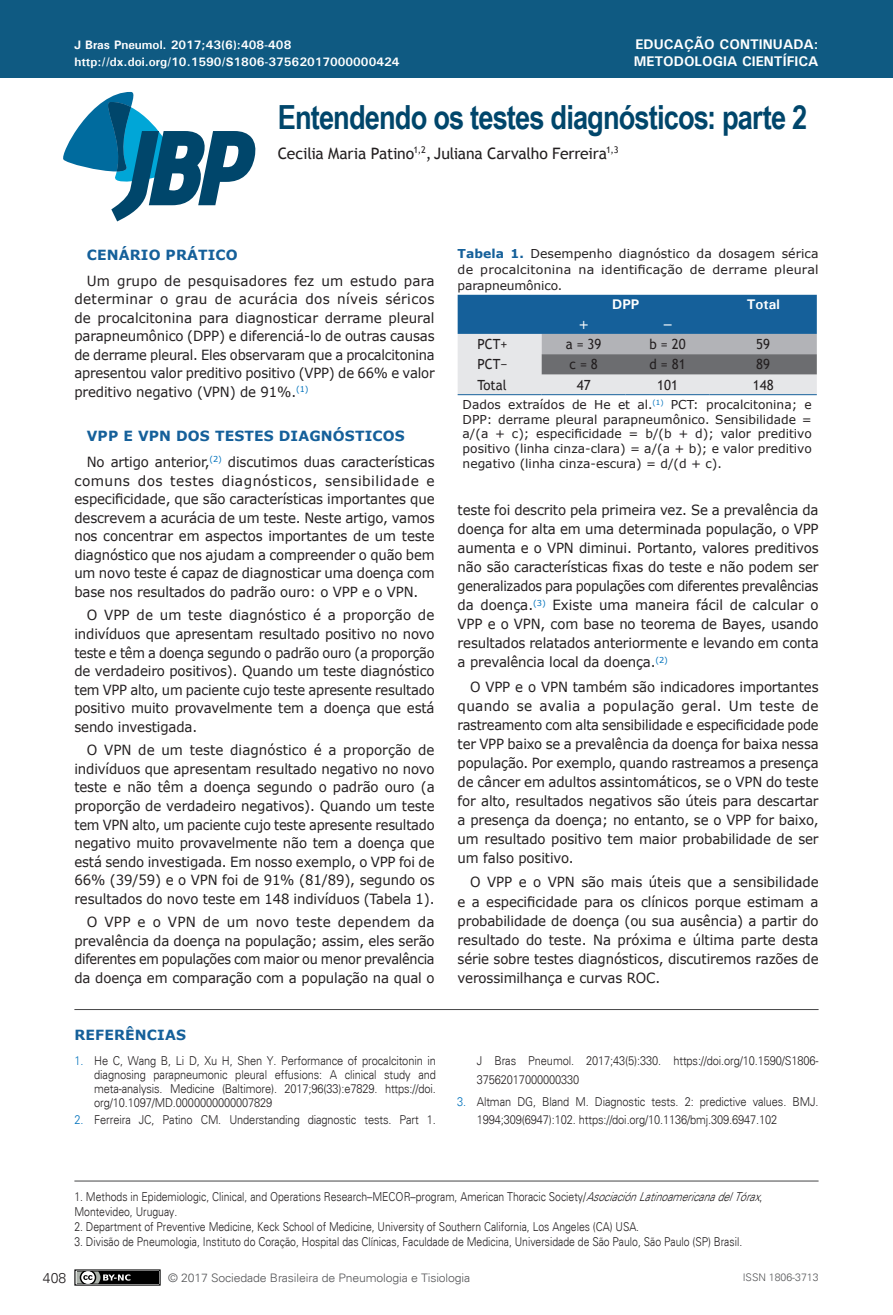
<style>
.page{position:relative;width:893px;height:1315px;background:#fff}
.page>*{position:absolute;margin:0;border:0;box-sizing:border-box;transform-origin:0 0}
.Título{font:700 33.25px "Arial Narrow";letter-spacing:-.025em;color:#00466b}
.Autores{font:15.75px "Trebuchet MS";letter-spacing:-.015em;color:#231f20}
.Corpo_PT{font:14px/19.1px "Verdana";letter-spacing:-.01em;color:#231f20;text-align:justify;scale:.95 1}
.Corpo_PT-2{font:14px/18.6px "Verdana";letter-spacing:-.01em;color:#231f20;text-align:justify;scale:.96 1}
.Corpo_PT-3{font:14px/18.6px "Verdana";letter-spacing:-.01em;color:#231f20;text-align:justify}
.Tabela___nomes_campo{font:700 14px/16.8px "Univers";color:#fff}
.Sub_1{font:700 14px "Verdana";letter-spacing:.01em;color:#15609a}
.Tabela___textos{font:14px "Trebuchet MS";color:#231f20;scale:.94 1}
.Título_Refer{font:700 14px "Verdana";letter-spacing:.01em;color:#15609a}
.t1{font:300 14px "Univers";color:#231f20}
.Inst_sem_resumo{font:300 12.25px/14px "Univers";letter-spacing:-.01em;color:#231f20;scale:.9 1}
.End_2{font:300 12.25px "Univers";color:#231f20;scale:.85 1}
.Tabela___notas{font:12.25px/14.7px "Verdana";color:#231f20;text-align:justify}
.Inst_sem_resumo-2{font:300 12.25px/14.9px "Univers";letter-spacing:-.01em;color:#231f20;scale:.85 1}
.Legendas{font:12.25px/15.8px "Verdana";letter-spacing:.015em;color:#231f20;text-align:justify}
.cabeçalho{font:700 12.25px "Univers";color:#fff}
.t2{font:300 11.72px "Univers";letter-spacing:-.01em;color:#57585a;scale:1.04 1}
.t3{font:300 10.5px "Univers";color:#57585a}
.s1{color:#0072bc}
.s2{font-weight:700;color:#15609a}
.s3{font-style:italic}
</style>
<div class="page">
<div style="left:0;top:0;width:893px;height:78px;background:#0f5a82"></div>
<svg style="left:63px;top:91px;width:193px;height:130px"></svg>
<svg style="left:76px;top:1271px;width:83px;height:12px"></svg>
<div style="left:74px;top:1269px;width:87px;height:16px;border:1px solid #000"></div>
<div style="left:77px;top:1271px;width:81px;height:12px;background:#000"></div>
<svg style="left:77px;top:1271px;width:53px;height:12px"></svg>
<hr style="left:74px;top:1180px;width:745px;height:1px;background:#454647">
<svg style="left:458px;top:295px;width:359px;height:99px;background:#7896af"></svg>
<hr style="left:458px;top:394px;width:84px;height:1px;background:#15609a">
<hr style="left:542px;top:394px;width:84px;height:1px;background:#15609a">
<hr style="left:626px;top:394px;width:84px;height:1px;background:#15609a">
<hr style="left:710px;top:394px;width:107px;height:1px;background:#15609a">
<hr style="left:74px;top:1009px;width:745px;height:1px;background:#454647">
<p class="Tabela___nomes_campo" style="left:634px;top:36px;width:186px">EDUCAÇÃO CONTINUADA:<br>METODOLOGIA CIENTÍFICA</p>
<p class="cabeçalho" style="left:74px;top:38px;width:218px">J Bras Pneumol. 2017;43(6):408-408</p>
<p class="cabeçalho" style="left:74px;top:54px;width:327px">http://dx.doi.org/10.1590/S1806-37562017000000424</p>
<p class="Título" style="left:278px;top:92px;width:531px">Entendendo os testes diagnósticos: parte 2</p>
<p class="Autores" style="left:278px;top:144px;width:342px">Cecilia Maria Patino<sup>1,2</sup>, Juliana Carvalho Ferreira<sup>1,3</sup></p>
<p class="Sub_1" style="left:87px;top:245px;width:152px">CENÁRIO PRÁTICO</p>
<p class="Corpo_PT-3" style="left:74px;top:271px;width:362px;text-indent:12px">Um grupo de pesquisadores fez um estudo para determinar o grau de acurácia dos níveis séricos de procalcitonina para diagnosticar derrame pleural parapneumônico (DPP) e diferenciá-lo de outras causas de derrame pleural. Eles observaram que a procalcitonina apresentou valor preditivo positivo (VPP) de 66% e valor preditivo negativo (VPN) de 91%.<sup>(1)</sup></p>
<p class="Sub_1" style="left:87px;top:426px;width:319px">VPP E VPN DOS TESTES DIAGNÓSTICOS</p>
<p class="Corpo_PT" style="left:74px;top:452px;width:381px;line-height:18.6px;text-indent:12px">No artigo anterior,<sup>(2)</sup> discutimos duas características comuns dos testes diagnósticos, sensibilidade e especificidade, que são características importantes que descrevem a acurácia de um teste. Neste artigo, vamos nos concentrar em aspectos importantes de um teste diagnóstico que nos ajudam a compreender o quão bem um novo teste é capaz de diagnosticar uma doença com base nos resultados do padrão ouro: o VPP e o VPN.</p>
<p class="Corpo_PT-2" style="left:74px;top:606px;width:377px;text-indent:12px">O VPP de um teste diagnóstico é a proporção de indivíduos que apresentam resultado positivo no novo teste e têm a doença segundo o padrão ouro (a proporção de verdadeiro positivos). Quando um teste diagnóstico tem VPP alto, um paciente cujo teste apresente resultado positivo muito provavelmente tem a doença que está sendo investigada.</p>
<p class="Corpo_PT-2" style="left:74px;top:741px;width:377px;text-indent:12px">O VPN de um teste diagnóstico é a proporção de indivíduos que apresentam resultado negativo no novo teste e não têm a doença segundo o padrão ouro (a proporção de verdadeiro negativos). Quando um teste tem VPN alto, um paciente cujo teste apresente resultado negativo muito provavelmente não tem a doença que está sendo investigada. Em nosso exemplo, o VPP foi de 66% (39/59) e o VPN foi de 91% (81/89), segundo os resultados do novo teste em 148 indivíduos (Tabela 1).</p>
<p class="Corpo_PT-3" style="left:74px;top:912px;width:362px;text-indent:12px">O VPP e o VPN de um novo teste dependem da prevalência da doença na população; assim, eles serão diferentes em populações com maior ou menor prevalência da doença em comparação com a população na qual o</p>
<p class="Título_Refer" style="left:74px;top:1024px;width:113px">REFERÊNCIAS</p>
<p class="Inst_sem_resumo" style="left:94px;top:1053px;width:381px;text-align:justify;text-indent:-20px"><span class="s1">1.</span> He C, Wang B, Li D, Xu H, Shen Y. Performance of procalcitonin in diagnosing parapneumonic pleural effusions: A clinical study and meta-analysis. Medicine (Baltimore). 2017;96(33):e7829. https://doi. org/10.1097/MD.0000000000007829</p>
<p class="Inst_sem_resumo" style="left:74px;top:1112px;width:403px"><span class="s1">2.</span> Ferreira JC, Patino CM. Understanding diagnostic tests. Part 1.</p>
<p class="Legendas" style="left:458px;top:246px;width:362px"><span class="s2">Tabela 1.</span> Desempenho diagnóstico da dosagem sérica de procalcitonina na identificação de derrame pleural parapneumônico.</p>
<p class="Tabela___nomes_campo" style="left:612px;top:296px;width:28px">DPP</p>
<p class="Tabela___nomes_campo" style="left:747px;top:296px;width:34px">Total</p>
<p class="Tabela___nomes_campo" style="left:577px;top:316px;width:15px">+</p>
<p class="Tabela___nomes_campo" style="left:661px;top:316px;width:15px">−</p>
<p class="Tabela___textos" style="left:477px;top:336px;width:33px">PCT+</p>
<p class="Tabela___textos" style="left:566px;top:336px;width:39px">a = 39</p>
<p class="Tabela___textos" style="left:650px;top:336px;width:40px">b = 20</p>
<p class="Tabela___textos" style="left:756px;top:336px;width:16px">59</p>
<p class="Tabela___textos" style="left:477px;top:356px;width:33px">PCT−</p>
<p class="Tabela___textos" style="left:569px;top:356px;width:32px">c = 8</p>
<p class="Tabela___textos" style="left:650px;top:356px;width:40px">d = 81</p>
<p class="Tabela___textos" style="left:756px;top:356px;width:16px">89</p>
<p class="Tabela___textos" style="left:477px;top:376px;width:33px">Total</p>
<p class="Tabela___textos" style="left:577px;top:376px;width:16px">47</p>
<p class="Tabela___textos" style="left:657px;top:376px;width:24px">101</p>
<p class="Tabela___textos" style="left:753px;top:376px;width:24px">148</p>
<p class="Tabela___notas" style="left:463px;top:397px;width:351px">Dados extraídos de He et al.<sup>(1)</sup> PCT: procalcitonina; e DPP: derrame pleural parapneumônico. Sensibilidade = a/(a + c); especificidade = b/(b + d); valor preditivo positivo (linha cinza-clara) = a/(a + b); e valor preditivo negativo (linha cinza-escura) = d/(d + c).</p>
<p class="Corpo_PT" style="left:458px;top:500px;width:381px">teste foi descrito pela primeira vez. Se a prevalência da doença for alta em uma determinada população, o VPP aumenta e o VPN diminui. Portanto, valores preditivos não são características fixas do teste e não podem ser generalizados para populações com diferentes prevalências da doença.<sup>(3)</sup> Existe uma maneira fácil de calcular o VPP e o VPN, com base no teorema de Bayes, usando resultados relatados anteriormente e levando em conta a prevalência local da doença.<sup>(2)</sup></p>
<p class="Corpo_PT" style="left:458px;top:677px;width:381px;text-indent:12px">O VPP e o VPN também são indicadores importantes quando se avalia a população geral. Um teste de rastreamento com alta sensibilidade e especificidade pode ter VPP baixo se a prevalência da doença for baixa nessa população. Por exemplo, quando rastreamos a presença de câncer em adultos assintomáticos, se o VPN do teste for alto, resultados negativos são úteis para descartar a presença da doença; no entanto, se o VPP for baixo, um resultado positivo tem maior probabilidade de ser um falso positivo.</p>
<p class="Corpo_PT" style="left:458px;top:872px;width:381px;text-indent:12px">O VPP e o VPN são mais úteis que a sensibilidade e a especificidade para os clínicos porque estimam a probabilidade de doença (ou sua ausência) a partir do resultado do teste. Na próxima e última parte desta série sobre testes diagnósticos, discutiremos razões de verossimilhança e curvas ROC.</p>
<p class="Inst_sem_resumo" style="left:477px;top:1051px;width:381px;line-height:18.7px">J Bras Pneumol. 2017;43(5):330. https://doi.org/10.1590/S1806-<br>37562017000000330</p>
<p class="Inst_sem_resumo" style="left:477px;top:1092px;width:381px;line-height:18.7px;text-indent:-20px"><span class="s1">3.</span> Altman DG, Bland M. Diagnostic tests. 2: predictive values. BMJ.<br>1994;309(6947):102. https://doi.org/10.1136/bmj.309.6947.102</p>
<p class="Inst_sem_resumo-2" style="left:74px;top:1189px;width:814px">1. Methods in Epidemiologic, Clinical, and Operations Research–MECOR–program, American Thoracic Society/<span class="s3">AsociaciónLatinoamericanadelTórax</span>,<br>Montevideo, Uruguay.</p>
<p class="End_2" style="left:74px;top:1219px;width:666px">2. Department of Preventive Medicine, Keck School of Medicine, University of Southern California, Los Angeles (CA) USA.</p>
<p class="End_2" style="left:74px;top:1233px;width:787px">3. Divisão de Pneumologia, Instituto do Coração, Hospital das Clínicas, Faculdade de Medicina, Universidade de São Paulo, São Paulo (SP) Brasil.</p>
<p class="t1" style="left:43px;top:1269px;width:25px">408</p>
<p class="t2" style="left:168px;top:1270px;width:292px">© 2017 Sociedade Brasileira de Pneumologia e Tisiologia</p>
<p class="t3" style="left:743px;top:1271px;width:77px">ISSN 1806-3713</p>
</div>
